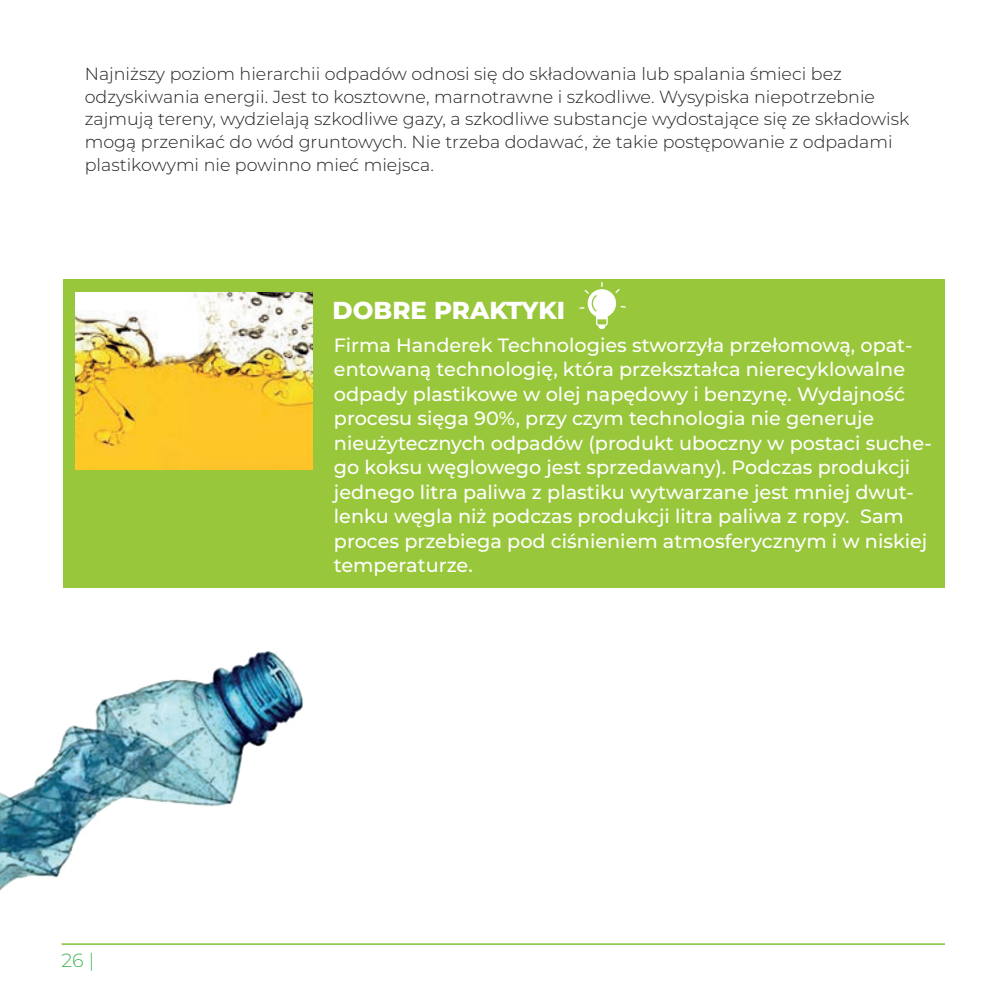
<style>
.page{position:relative;width:1008px;height:1008px;background:#fff}
.page>*{position:absolute;margin:0;border:0;box-sizing:border-box;transform-origin:0 0}
.t1{font:800 24.5px "Montserrat";color:#fff}
.t2{font:500 19.25px/24.5px "Montserrat";color:#fff}
.t3{font:300 19.07px "Montserrat";color:#47b858}
.t4{font:300 17.5px/22.8px "Montserrat";color:#231f20}
</style>
<div class="page">
<hr style="left:62px;top:943px;width:883px;height:2px;background:#92c94f">
<div style="left:63px;top:279px;width:882px;height:309px;background:#99c73b"></div>
<img style="left:76px;top:292px;width:236px;height:178px">
<img style="left:0;top:651px;width:304px;height:240px">
<svg style="left:579px;top:282px;width:47px;height:47px"></svg>
<p class="t4" style="left:85px;top:62px;width:826px">Najniższy poziom hierarchii odpadów odnosi się do składowania lub spalania śmieci bez odzyskiwania energii. Jest to kosztowne, marnotrawne i szkodliwe. Wysypiska niepotrzebnie zajmują tereny, wydzielają szkodliwe gazy, a szkodliwe substancje wydostające się ze składowisk mogą przenikać do wód gruntowych. Nie trzeba dodawać, że takie postępowanie z odpadami plastikowymi nie powinno mieć miejsca.</p>
<p class="t1" style="left:333px;top:292px;width:234px">DOBRE PRAKTYKI</p>
<p class="t3" style="left:62px;top:947px;width:34px">26 |</p>
<p class="t2" style="left:334px;top:332px;width:599px">Firma Handerek Technologies stworzyła przełomową, opat&shy;entowaną technologię, która przekształca nierecyklowalne odpady plastikowe w olej napędowy i benzynę. Wydajność procesu sięga 90%, przy czym technologia nie generuje nieużytecznych odpadów (produkt uboczny w postaci suche&shy;go koksu węglowego jest sprzedawany). Podczas produkcji jednego litra paliwa z plastiku wytwarzane jest mniej dwut&shy;lenku węgla niż podczas produkcji litra paliwa z ropy. Sam proces przebiega pod ciśnieniem atmosferycznym i w niskiej temperaturze.</p>
</div>
